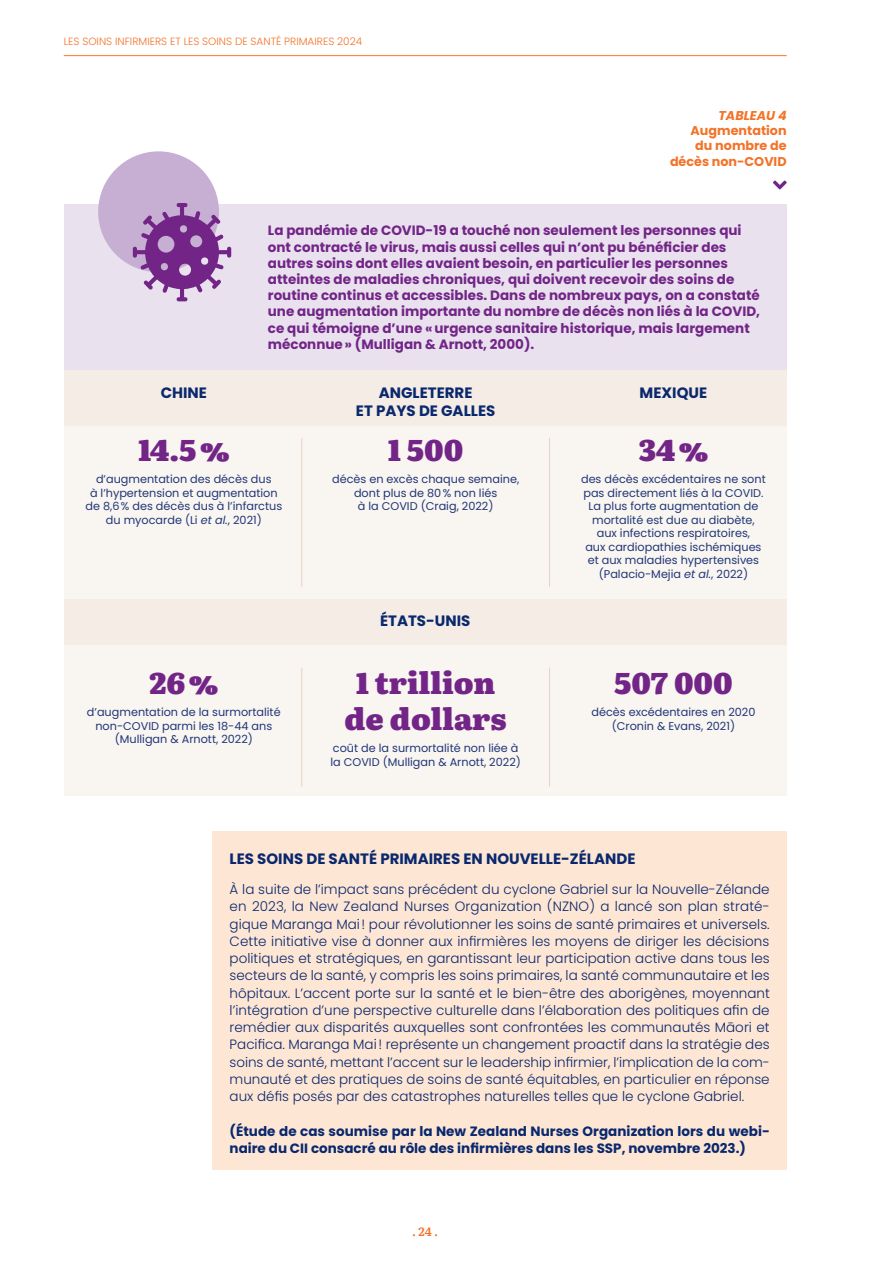
<style>
.page{position:relative;width:893px;height:1263px;background:#fff}
.page>*{position:absolute;margin:0;border:0;box-sizing:border-box;transform-origin:0 0}
.t1{font:900 30px/36px "Literata";color:#722587;text-align:center}
.t2{font:700 15px/18px "Poppins";color:#09286d;text-align:center}
.t3{font:300 13.5px/17.2px "Poppins";color:#09286d;text-align:justify}
.t4{font:700 13.5px/16.2px "Poppins";color:#722587}
.t5{font:700 13.5px/17.2px "Poppins";color:#09286d}
.t6{font:700 12.75px/15.3px "Poppins";color:#f37328;text-align:right}
.t7{font:italic 700 12.75px "Poppins";color:#f37328}
.t8{font:600 12px "Literata";color:#f37328}
.t9{font:11.25px/13.5px "Poppins";color:#203676;text-align:center}
.t10{font:300 10.5px "Poppins";color:#f37328}
.s1{font-style:italic}
</style>
<div class="page">
<hr style="left:64px;top:55px;width:723px;height:1px;background:#f37328">
<svg style="left:773px;top:180px;width:14px;height:9px"></svg>
<div style="left:213px;top:831px;width:574px;height:339px;background:#fee6d4"></div>
<div style="left:64px;top:370px;width:723px;height:425px;background:#f9f5f1"></div>
<div style="left:64px;top:204px;width:723px;height:166px;background:#e9e1ee"></div>
<div style="left:64px;top:370px;width:723px;height:55px;background:#f5ece5"></div>
<div style="left:64px;top:600px;width:723px;height:45px;background:#f5ece5"></div>
<div style="left:98px;top:151px;width:121px;height:121px;background:#c6afd2;border-radius:50%"></div>
<hr style="left:301px;top:438px;width:1px;height:149px;background:#e9d1c3">
<hr style="left:301px;top:668px;width:1px;height:119px;background:#e9d1c3">
<hr style="left:549px;top:438px;width:1px;height:149px;background:#e9d1c3">
<hr style="left:549px;top:668px;width:1px;height:119px;background:#e9d1c3">
<svg style="left:133px;top:203px;width:98px;height:98px"></svg>
<p class="t10" style="left:64px;top:35px;width:300px">LES SOINS INFIRMIERS ET LES SOINS DE SANTÉ PRIMAIRES 2024</p>
<p class="t7" style="left:718px;top:108px;width:70px">TABLEAU 4</p>
<p class="t6" style="left:670px;top:123px;width:118px">Augmentation<br>du nombre de décès non-COVID</p>
<p class="t4" style="left:268px;top:223px;width:494px">La pandémie de COVID-19 a touché non seulement les personnes qui ont contracté le virus, mais aussi celles qui n’ont pu bénéficier des autres soins dont elles avaient besoin, en particulier les personnes atteintes de maladies chroniques, qui doivent recevoir des soins de routine continus et accessibles. Dans de nombreux pays, on a constaté une augmentation importante du nombre de décès non liés à la COVID, ce qui témoigne d’une «urgence sanitaire historique, mais largement méconnue» (Mulligan &amp; Arnott, 2000).</p>
<p class="t2" style="left:161px;top:384px;width:48px">CHINE</p>
<h1 class="t1" style="left:138px;top:430px;width:92px">14.5 %</h1>
<p class="t9" style="left:85px;top:472px;width:198px">d’augmentation des décès dus<br>à l’hypertension et augmentation de 8,6% des décès dus à l’infarctus du myocarde (Li <span class="s1">et al.</span>, 2021)</p>
<h1 class="t1" style="left:150px;top:663px;width:70px">26 %</h1>
<p class="t9" style="left:87px;top:706px;width:195px">d’augmentation de la surmortalité non-COVID parmi les 18-44 ans (Mulligan &amp; Arnott, 2022)</p>
<p class="t2" style="left:356px;top:384px;width:141px">ANGLETERRE<br>ET PAYS DE GALLES</p>
<h1 class="t1" style="left:388px;top:430px;width:77px">1 500</h1>
<p class="t9" style="left:332px;top:472px;width:189px">décès en excès chaque semaine, dont plus de 80% non liés<br>à la COVID (Craig, 2022)</p>
<p class="t2" style="left:380px;top:612px;width:92px">ÉTATS-UNIS</p>
<h1 class="t1" style="left:344px;top:663px;width:164px">1 trillion de dollars</h1>
<p class="t9" style="left:330px;top:742px;width:192px;text-align:left">coût de la surmortalité non liée à la COVID (Mulligan &amp; Arnott, 2022)</p>
<p class="t2" style="left:640px;top:384px;width:69px">MEXIQUE</p>
<h1 class="t1" style="left:639px;top:430px;width:71px">34 %</h1>
<p class="t9" style="left:581px;top:472px;width:186px">des décès excédentaires ne sont pas directement liés à la COVID.<br>La plus forte augmentation de mortalité est due au diabète, aux infections respiratoires,<br>aux cardiopathies ischémiques et aux maladies hypertensives (Palacio-Mejia <span class="s1">et al.</span>, 2022)</p>
<h1 class="t1" style="left:614px;top:663px;width:120px">507 000</h1>
<p class="t9" style="left:591px;top:706px;width:165px">décès excédentaires en 2020 (Cronin &amp; Evans, 2021)</p>
<p class="t2" style="left:230px;top:850px;width:407px">LES SOINS DE SANTÉ PRIMAIRES EN NOUVELLE-ZÉLANDE</p>
<p class="t3" style="left:230px;top:881px;width:542px">À la suite de l’impact sans précédent du cyclone Gabriel sur la Nouvelle-Zélande en 2023, la New Zealand Nurses Organization (NZNO) a lancé son plan straté&shy;gique Maranga Mai! pour révolutionner les soins de santé primaires et universels.<br>Cette initiative vise à donner aux infirmières les moyens de diriger les décisions politiques et stratégiques, en garantissant leur participation active dans tous les secteurs de la santé, y compris les soins primaires, la santé communautaire et les hôpitaux. L’accent porte sur la santé et le bien-être des aborigènes, moyennant l’intégration d’une perspective culturelle dans l’élaboration des politiques afin de remédier aux disparités auxquelles sont confrontées les communautés Māori et Pacifica. Maranga Mai! représente un changement proactif dans la stratégie des soins de santé, mettant l’accent sur le leadership infirmier, l’implication de la com&shy;munauté et des pratiques de soins de santé équitables, en particulier en réponse aux défis posés par des catastrophes naturelles telles que le cyclone Gabriel.</p>
<p class="t5" style="left:230px;top:1122px;width:542px">(Étude de cas soumise par la New Zealand Nurses Organization lors du webi&shy;naire du CII consacré au rôle des infirmières dans les SSP, novembre 2023.)</p>
<p class="t8" style="left:412px;top:1223px;width:28px">. 24 .</p>
</div>
